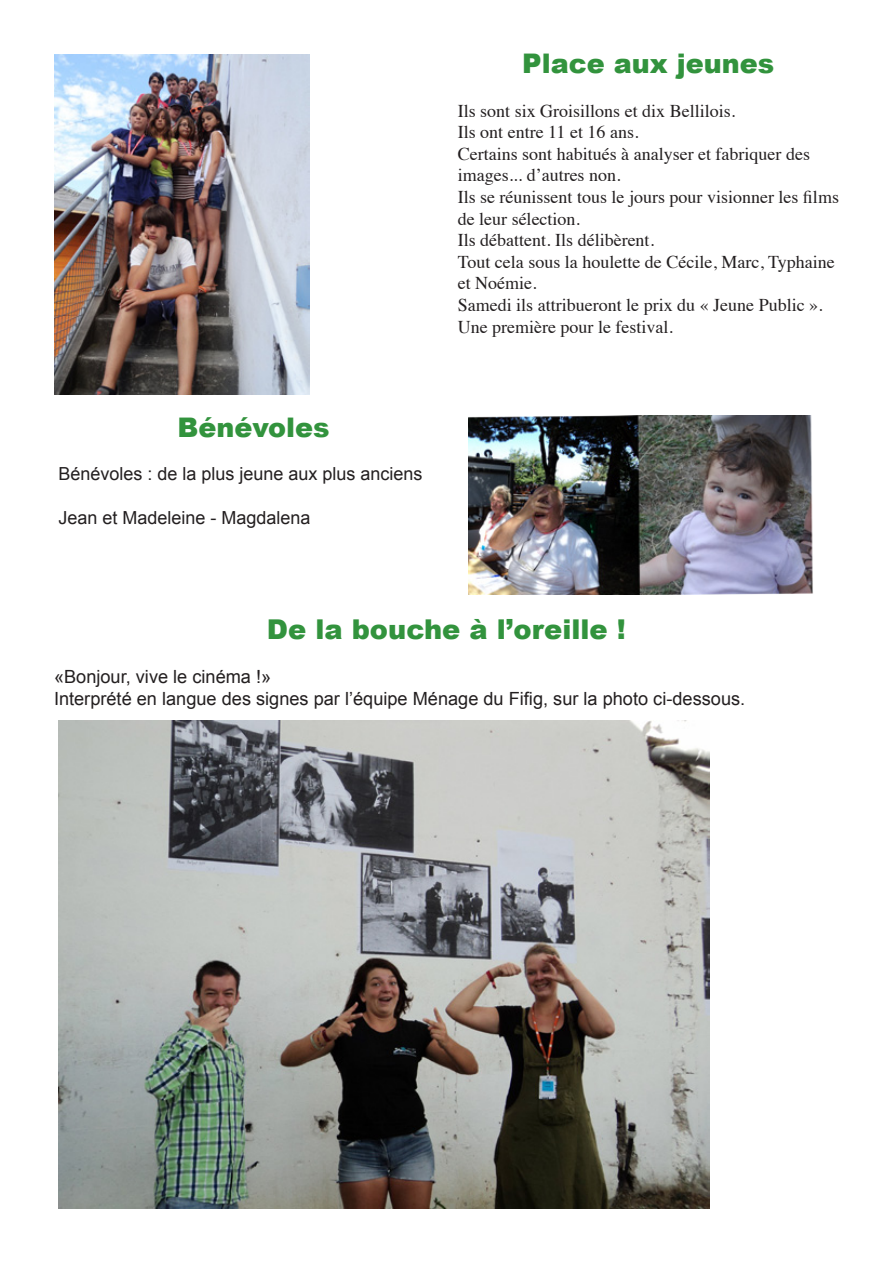
<style>
.page{position:relative;width:893px;height:1263px;background:#fff}
.page>*{position:absolute;margin:0;border:0;box-sizing:border-box;transform-origin:0 0}
.titre{font:900 27.3px "Arial";color:#32933d}
.titre-2{font:900 27px "Arial";color:#32933d}
.corps{font:18.15px "Arial";color:#231f20}
.t1{font:18px/21.6px "Times";color:#231f20}
.corps-2{font:18px "Arial";color:#231f20}
</style>
<div class="page">
<img style="left:54px;top:54px;width:255px;height:340px">
<img style="left:58px;top:720px;width:652px;height:489px">
<img style="left:468px;top:415px;width:345px;height:179px">
<p class="titre-2" style="left:177px;top:408px;width:154px">Bénévoles</p>
<p class="corps-2" style="left:58px;top:462px;width:366px">Bénévoles : de la plus jeune aux plus anciens</p>
<p class="corps-2" style="left:58px;top:505px;width:254px">Jean et Madeleine - Magdalena</p>
<p class="titre-2" style="left:522px;top:44px;width:254px">Place aux jeunes</p>
<p class="t1" style="left:458px;top:98px;width:279px">Ils sont six Groisillons et dix Bellilois.</p>
<p class="t1" style="left:458px;top:120px;width:182px">Ils ont entre 11 et 16 ans.</p>
<p class="t1" style="left:458px;top:141px;width:354px">Certains sont habitués à analyser et fabriquer des images... d’autres non.</p>
<p class="t1" style="left:458px;top:185px;width:383px">Ils se réunissent tous le jours pour visionner les films de leur sélection.</p>
<p class="t1" style="left:458px;top:228px;width:198px">Ils débattent. Ils délibèrent.</p>
<p class="t1" style="left:458px;top:249px;width:379px">Tout cela sous la houlette de Cécile, Marc, Typhaine et Noémie.</p>
<p class="t1" style="left:458px;top:293px;width:366px">Samedi ils attribueront le prix du « Jeune Public ».</p>
<p class="t1" style="left:458px;top:314px;width:217px">Une première pour le festival.</p>
<p class="titre" style="left:267px;top:610px;width:361px">De la bouche à l’oreille !</p>
<p class="corps" style="left:54px;top:665px;width:219px">«Bonjour, vive le cinéma !»</p>
<p class="corps" style="left:54px;top:686px;width:693px">Interprété en langue des signes par l’équipe Ménage du Fifig, sur la photo ci-dessous.</p>
</div>
